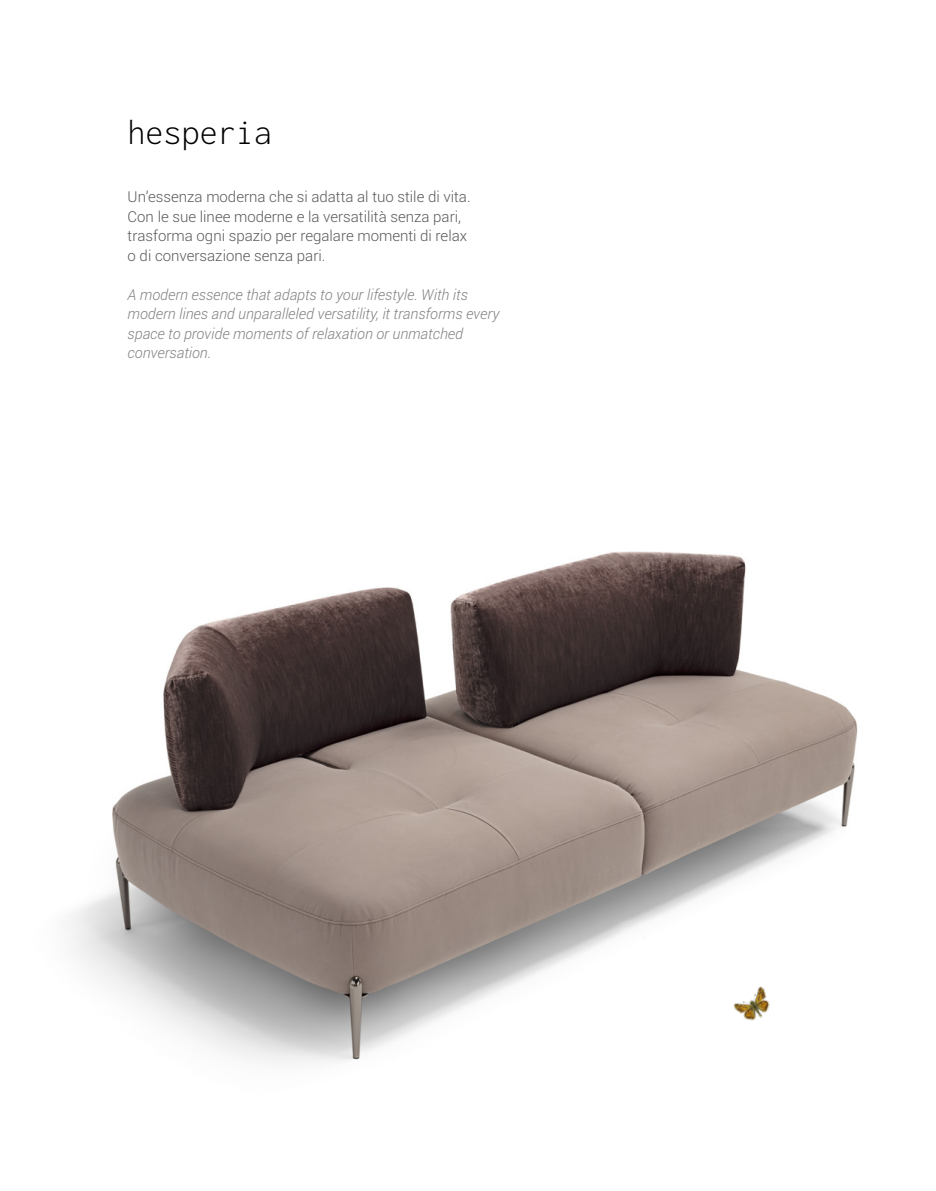
<style>
.page{position:relative;width:936px;height:1191px;background:#fff}
.page>*{position:absolute;margin:0;border:0;box-sizing:border-box;transform-origin:0 0}
.t1{font:300 36px "Inconsolata";color:#000}
.t2{font:300 15px/19.5px "Franko";color:#58595b}
.t3{font:italic 300 15px/19.5px "Franko";color:#808285}
</style>
<div class="page">
<img style="left:66px;top:551px;width:792px;height:511px">
<img style="left:730px;top:982px;width:48px;height:45px">
<h1 class="t1" style="left:128px;top:108px;width:145px">hesperia</h1>
<p class="t2" style="left:128px;top:187px;width:344px">Un’essenza moderna che si adatta al tuo stile di vita.<br>Con le sue linee moderne e la versatilità senza pari, trasforma ogni spazio per regalare momenti di relax o di conversazione senza pari.</p>
<p class="t3" style="left:128px;top:284px;width:373px">A modern essence that adapts to your lifestyle. With its modern lines and unparalleled versatility, it transforms every space to provide moments of relaxation or unmatched conversation.</p>
</div>
